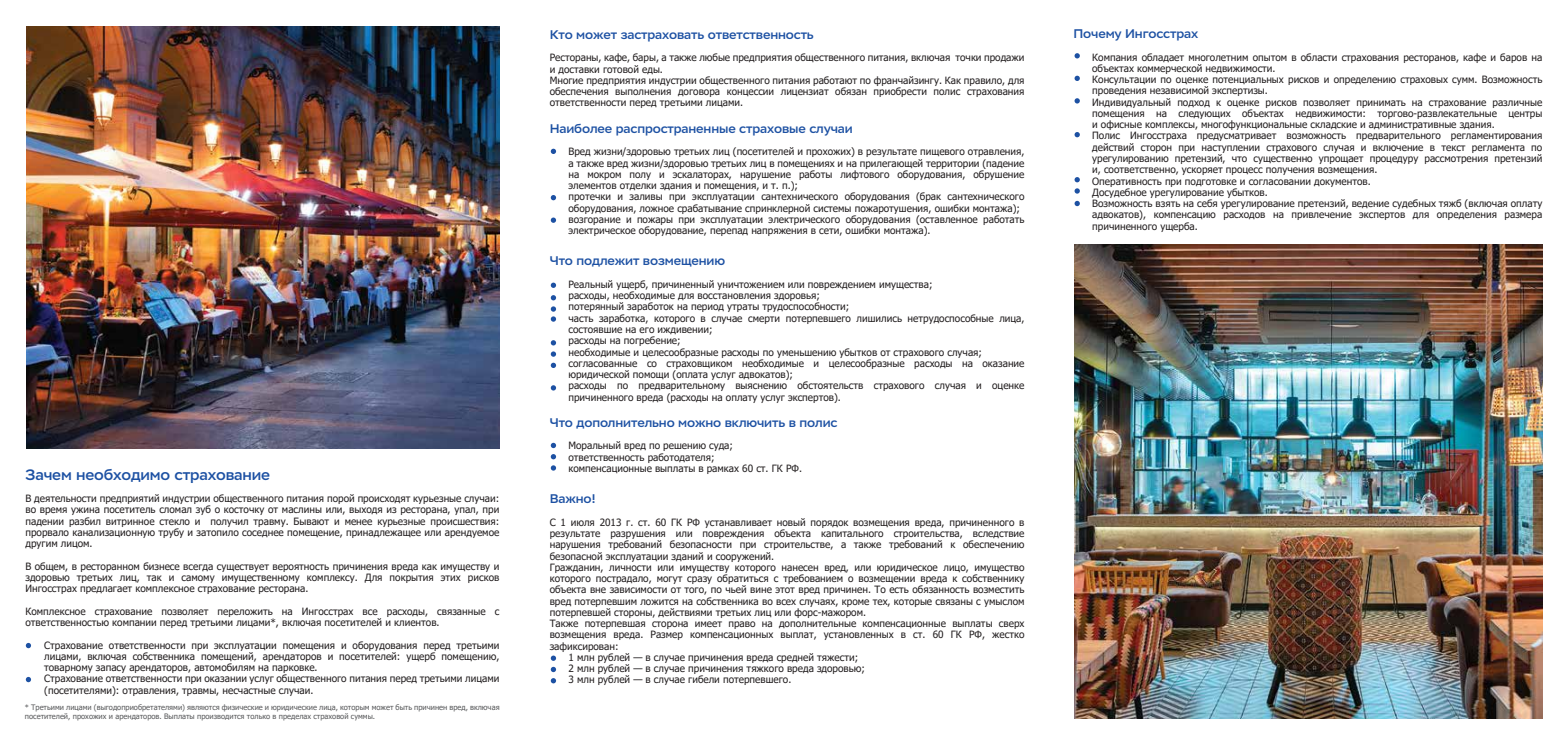
<style>
.page{position:relative;width:1567px;height:745px;background:#fff}
.page>*{position:absolute;margin:0;border:0;box-sizing:border-box;transform-origin:0 0}
.t1{font:500 15px "Ingo Stem";letter-spacing:-.01em;color:#1d51a3}
.t2{font:500 12.5px "Ingo Stem";letter-spacing:-.01em;color:#1d51a3}
.t3{font:10px/11.2px "Tahoma";color:#231f20}
.t4{font:7.5px/9px "Tahoma";color:#58595b}
</style>
<div class="page">
<img style="left:26px;top:27px;width:473px;height:421px">
<svg style="left:26px;top:642px;width:5px;height:5px"></svg>
<svg style="left:26px;top:676px;width:5px;height:5px"></svg>
<svg style="left:550px;top:149px;width:6px;height:5px"></svg>
<svg style="left:550px;top:195px;width:6px;height:5px"></svg>
<svg style="left:550px;top:217px;width:6px;height:6px"></svg>
<svg style="left:550px;top:282px;width:6px;height:6px"></svg>
<svg style="left:550px;top:295px;width:6px;height:5px"></svg>
<svg style="left:550px;top:340px;width:6px;height:5px"></svg>
<svg style="left:550px;top:351px;width:6px;height:5px"></svg>
<svg style="left:550px;top:385px;width:6px;height:5px"></svg>
<svg style="left:550px;top:442px;width:6px;height:6px"></svg>
<svg style="left:550px;top:454px;width:6px;height:5px"></svg>
<svg style="left:550px;top:465px;width:6px;height:5px"></svg>
<svg style="left:550px;top:655px;width:6px;height:5px"></svg>
<svg style="left:550px;top:666px;width:6px;height:5px"></svg>
<svg style="left:550px;top:678px;width:6px;height:5px"></svg>
<svg style="left:1074px;top:53px;width:5px;height:5px"></svg>
<svg style="left:1074px;top:76px;width:5px;height:5px"></svg>
<svg style="left:1074px;top:98px;width:5px;height:5px"></svg>
<svg style="left:1074px;top:132px;width:5px;height:5px"></svg>
<svg style="left:1074px;top:177px;width:5px;height:5px"></svg>
<svg style="left:1074px;top:188px;width:5px;height:5px"></svg>
<svg style="left:1074px;top:201px;width:5px;height:5px"></svg>
<img style="left:1074px;top:244px;width:468px;height:474px">
<svg style="left:550px;top:306px;width:6px;height:15px"></svg>
<svg style="left:550px;top:362px;width:6px;height:6px"></svg>
<h1 class="t1" style="left:25px;top:465px;width:246px">Зачем необходимо страхование</h1>
<p class="t3" style="left:25px;top:493px;width:475px;text-align:justify">В деятельности предприятий индустрии общественного питания порой происходят курьезные случаи: во время ужина посетитель сломал зуб о косточку от маслины или, выходя из ресторана, упал, при падении разбил витринное стекло и получил травму. Бывают и менее курьезные происшествия: прорвало канализационную трубу и затопило соседнее помещение, принадлежащее или арендуемое другим лицом.</p>
<p class="t3" style="left:25px;top:560px;width:475px;text-align:justify">В общем, в ресторанном бизнесе всегда существует вероятность причинения вреда как имуществу и здоровью третьих лиц, так и самому имущественному комплексу. Для покрытия этих рисков Ингосстрах предлагает комплексное страхование ресторана.</p>
<p class="t3" style="left:25px;top:605px;width:475px">Комплексное страхование позволяет переложить на Ингосстрах все расходы, связанные с ответственностью компании перед третьими лицами*, включая посетителей и клиентов.</p>
<p class="t3" style="left:44px;top:639px;width:456px">Страхование ответственности при эксплуатации помещения и оборудования перед третьими лицами, включая собственника помещений, арендаторов и посетителей: ущерб помещению, товарному запасу арендаторов, автомобилям на парковке.<br>Страхование ответственности при оказании услуг общественного питания перед третьими лицами (посетителями): отравления, травмы, несчастные случаи.</p>
<p class="t4" style="left:25px;top:702px;width:476px">* Третьими лицами (выгодоприобретателями) являются физические и юридические лица, которым может быть причинен вред, включая посетителей, прохожих и арендаторов. Выплаты производится только в пределах страховой суммы.</p>
<p class="t2" style="left:549px;top:27px;width:265px">Кто может застраховать ответственность</p>
<p class="t3" style="left:549px;top:53px;width:476px">Рестораны, кафе, бары, а также любые предприятия общественного питания, включая точки продажи и доставки готовой еды.<br>Многие предприятия индустрии общественного питания работают по франчайзингу. Как правило, для обеспечения выполнения договора концессии лицензиат обязан приобрести полис страхования ответственности перед третьими лицами.</p>
<p class="t2" style="left:549px;top:121px;width:304px">Наиболее распространенные страховые случаи</p>
<p class="t3" style="left:568px;top:146px;width:457px">Вред жизни/здоровью третьих лиц (посетителей и прохожих) в результате пищевого отравления, а также вред жизни/здоровью третьих лиц в помещениях и на прилегающей территории (падение на мокром полу и эскалаторах, нарушение работы лифтового оборудования, обрушение элементов отделки здания и помещения, и т. п.);<br>протечки и заливы при эксплуатации сантехнического оборудования (брак сантехнического оборудования, ложное срабатывание спринклерной системы пожаротушения, ошибки монтажа); возгорание и пожары при эксплуатации электрического оборудования (оставленное работать электрическое оборудование, перепад напряжения в сети, ошибки монтажа).</p>
<p class="t2" style="left:549px;top:253px;width:177px">Что подлежит возмещению</p>
<p class="t3" style="left:568px;top:279px;width:457px">Реальный ущерб, причиненный уничтожением или повреждением имущества;<br>расходы, необходимые для восстановления здоровья;<br>потерянный заработок на период утраты трудоспособности;<br>часть заработка, которого в случае смерти потерпевшего лишились нетрудоспособные лица, состоявшие на его иждивении;<br>расходы на погребение;<br>необходимые и целесообразные расходы по уменьшению убытков от страхового случая; согласованные со страховщиком необходимые и целесообразные расходы на оказание юридической помощи (оплата услуг адвокатов);<br>расходы по предварительному выяснению обстоятельств страхового случая и оценке причиненного вреда (расходы на оплату услуг экспертов).</p>
<p class="t2" style="left:549px;top:414px;width:289px">Что дополнительно можно включить в полис</p>
<p class="t3" style="left:568px;top:440px;width:235px">Моральный вред по решению суда; ответственность работодателя;<br>компенсационные выплаты в рамках 60 ст. ГК РФ.</p>
<p class="t2" style="left:549px;top:491px;width:48px">Важно!</p>
<p class="t3" style="left:549px;top:516px;width:476px">С 1 июля 2013 г. ст. 60 ГК РФ устанавливает новый порядок возмещения вреда, причиненного в</p>
<p class="t3" style="left:549px;top:528px;width:476px">результате разрушения или повреждения объекта капитального строительства, вследствие</p>
<p class="t3" style="left:549px;top:539px;width:476px">нарушения требований безопасности при строительстве, а также требований к обеспечению</p>
<p class="t3" style="left:549px;top:550px;width:226px">безопасной эксплуатации зданий и сооружений.</p>
<p class="t3" style="left:549px;top:561px;width:476px">Гражданин, личности или имуществу которого нанесен вред, или юридическое лицо, имущество</p>
<p class="t3" style="left:549px;top:573px;width:476px">которого пострадало, могут сразу обратиться с требованием о возмещении вреда к собственнику</p>
<p class="t3" style="left:549px;top:584px;width:476px">объекта вне зависимости от того, по чьей вине этот вред причинен. То есть обязанность возместить</p>
<p class="t3" style="left:549px;top:595px;width:476px">вред потерпевшим ложится на собственника во всех случаях, кроме тех, которые связаны с умыслом</p>
<p class="t3" style="left:549px;top:606px;width:318px">потерпевшей стороны, действиями третьих лиц или форс-мажором.</p>
<p class="t3" style="left:549px;top:618px;width:476px">Также потерпевшая сторона имеет право на дополнительные компенсационные выплаты сверх</p>
<p class="t3" style="left:549px;top:629px;width:476px">возмещения вреда. Размер компенсационных выплат, установленных в ст. 60 ГК РФ, жестко</p>
<p class="t3" style="left:549px;top:640px;width:70px">зафиксирован:</p>
<p class="t3" style="left:568px;top:651px;width:291px">1 млн рублей — в случае причинения вреда средней тяжести;</p>
<p class="t3" style="left:568px;top:663px;width:298px">2 млн рублей — в случае причинения тяжкого вреда здоровью;</p>
<p class="t3" style="left:568px;top:674px;width:224px">3 млн рублей — в случае гибели потерпевшего.</p>
<p class="t2" style="left:1073px;top:26px;width:126px">Почему Ингосстрах</p>
<p class="t3" style="left:1092px;top:52px;width:451px">Компания обладает многолетним опытом в области страхования ресторанов, кафе и баров на объектах коммерческой недвижимости.<br>Консультации по оценке потенциальных рисков и определению страховых сумм. Возможность проведения независимой экспертизы.<br>Индивидуальный подход к оценке рисков позволяет принимать на страхование различные помещения на следующих объектах недвижимости: торгово-развлекательные центры и офисные комплексы, многофункциональные складские и административные здания.<br>Полис Ингосстраха предусматривает возможность предварительного регламентирования действий сторон при наступлении страхового случая и включение в текст регламента по урегулированию претензий, что существенно упрощает процедуру рассмотрения претензий и, соответственно, ускоряет процесс получения возмещения.<br>Оперативность при подготовке и согласовании документов.<br>Досудебное урегулирование убытков.<br>Возможность взять на себя урегулирование претензий, ведение судебных тяжб (включая оплату адвокатов), компенсацию расходов на привлечение экспертов для определения размера причиненного ущерба.</p>
</div>
